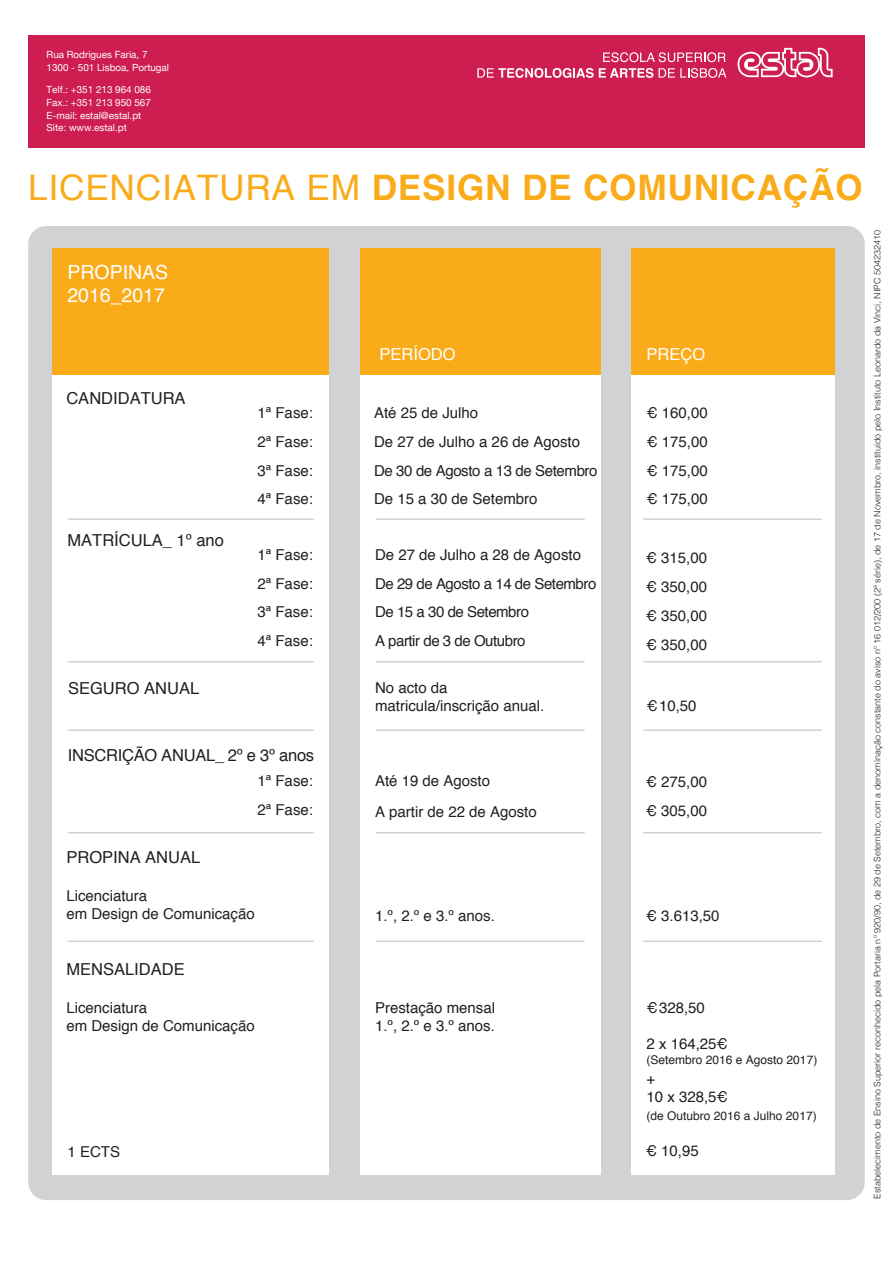
<style>
.page{position:relative;width:893px;height:1263px;background:#fff}
.page>*{position:absolute;margin:0;border:0;box-sizing:border-box;transform-origin:0 0}
.t1{font:700 35.25px "Helvetica";letter-spacing:.02em;color:#faab1a}
.t2{font:19.5px/23.4px "Helvetica";color:#fff}
.t3{font:16.5px "Helvetica";color:#231f20}
.t4{font:16.5px "Helvetica";color:#fff}
.t5{font:15px/28.8px "Helvetica";color:#231f20}
.t6{font:15px/28.8px "Helvetica";letter-spacing:-.03em;color:#231f20}
.t7{font:15px "Helvetica";letter-spacing:-.025em;color:#231f20}
.t8{font:12px "Helvetica";color:#231f20}
.t9{font:9.9px/12.6px "Helvetica Neue";color:#fff}
.t10{font:300 9px "Helvetica";color:#231f20}
.s1{font-weight:400}
</style>
<div class="page">
<div style="left:28px;top:226px;width:837px;height:974px;background:#d1d2d4;border-radius:18px"></div>
<div style="left:53px;top:248px;width:276px;height:128px;background:#faab1a"></div>
<div style="left:361px;top:248px;width:240px;height:128px;background:#faab1a"></div>
<div style="left:631px;top:248px;width:204px;height:128px;background:#faab1a"></div>
<div style="left:53px;top:376px;width:276px;height:799px;background:#fff"></div>
<div style="left:361px;top:376px;width:240px;height:799px;background:#fff"></div>
<div style="left:631px;top:376px;width:204px;height:799px;background:#fff"></div>
<hr style="left:68px;top:518px;width:246px;height:2px;background:#d1d2d4">
<hr style="left:376px;top:518px;width:209px;height:2px;background:#d1d2d4">
<hr style="left:376px;top:661px;width:209px;height:1px;background:#d1d2d4">
<hr style="left:643px;top:518px;width:179px;height:2px;background:#d1d2d4">
<hr style="left:643px;top:661px;width:179px;height:1px;background:#d1d2d4">
<hr style="left:643px;top:729px;width:179px;height:2px;background:#d1d2d4">
<hr style="left:68px;top:661px;width:246px;height:1px;background:#d1d2d4">
<hr style="left:376px;top:832px;width:209px;height:1px;background:#d1d2d4">
<hr style="left:643px;top:832px;width:179px;height:1px;background:#d1d2d4">
<hr style="left:643px;top:940px;width:179px;height:2px;background:#d1d2d4">
<hr style="left:376px;top:940px;width:209px;height:2px;background:#d1d2d4">
<hr style="left:376px;top:729px;width:209px;height:2px;background:#d1d2d4">
<hr style="left:68px;top:729px;width:246px;height:2px;background:#d1d2d4">
<hr style="left:68px;top:832px;width:246px;height:1px;background:#d1d2d4">
<hr style="left:68px;top:940px;width:246px;height:2px;background:#d1d2d4">
<div style="left:28px;top:35px;width:837px;height:113px;background:#ce1d50"></div>
<svg style="left:737px;top:48px;width:96px;height:29px"></svg>
<svg style="left:603px;top:52px;width:123px;height:10px"></svg>
<svg style="left:477px;top:68px;width:176px;height:10px"></svg>
<svg style="left:659px;top:68px;width:67px;height:10px"></svg>
<p class="t9" style="left:47px;top:49px;width:124px">Rua Rodrigues Faria, 7<br>1300 - 501 Lisboa, Portugal</p>
<p class="t9" style="left:47px;top:84px;width:106px">Telf.: +351 213 964 086<br>Fax.: +351 213 950 567<br>E-mail: estal@estal.pt<br>Site: www.estal.pt</p>
<h1 class="t1" style="left:28px;top:159px;width:836px"><span class="s1">LICENCIATURA EM</span> DESIGN DE COMUNICAÇÃO</h1>
<h2 class="t2" style="left:67px;top:261px;width:102px">PROPINAS<br>2016_2017</h2>
<p class="t3" style="left:66px;top:385px;width:121px">CANDIDATURA</p>
<p class="t3" style="left:68px;top:528px;width:158px">MATRÍCULA_ 1º ano</p>
<p class="t3" style="left:68px;top:675px;width:133px">SEGURO ANUAL</p>
<p class="t5" style="left:257px;top:399px;width:57px">1ª Fase:<br>2ª Fase:</p>
<p class="t4" style="left:379px;top:341px;width:78px">PERÍODO</p>
<p class="t4" style="left:646px;top:341px;width:60px">PREÇO</p>
<p class="t5" style="left:374px;top:399px;width:207px">Até 25 de Julho<br>De 27 de Julho a 26 de Agosto</p>
<p class="t5" style="left:646px;top:399px;width:63px">€ 160,00 € 175,00</p>
<p class="t5" style="left:257px;top:456px;width:57px">3ª Fase:</p>
<p class="t7" style="left:374px;top:459px;width:225px">De 30 de Agosto a 13 de Setembro</p>
<p class="t5" style="left:646px;top:456px;width:63px">€ 175,00</p>
<p class="t5" style="left:257px;top:485px;width:57px">4ª Fase:</p>
<p class="t5" style="left:374px;top:485px;width:165px">De 15 a 30 de Setembro</p>
<p class="t5" style="left:646px;top:485px;width:63px">€ 175,00</p>
<p class="t5" style="left:257px;top:541px;width:57px">1ª Fase:<br>2ª Fase:</p>
<p class="t6" style="left:375px;top:541px;width:223px">De 27 de Julho a 28 de Agosto<br>De 29 de Agosto a 14 de Setembro</p>
<p class="t5" style="left:646px;top:544px;width:63px">€ 315,00 € 350,00</p>
<p class="t5" style="left:257px;top:598px;width:57px">3ª Fase:</p>
<p class="t6" style="left:375px;top:598px;width:156px">De 15 a 30 de Setembro</p>
<p class="t5" style="left:646px;top:602px;width:63px">€ 350,00</p>
<p class="t5" style="left:257px;top:627px;width:57px">4ª Fase:</p>
<p class="t6" style="left:375px;top:627px;width:152px">A partir de 3 de Outubro</p>
<p class="t5" style="left:646px;top:630px;width:63px">€ 350,00</p>
<p class="t5" style="left:375px;top:679px;width:171px;line-height:18px">No acto da matricula/inscrição anual.</p>
<p class="t5" style="left:646px;top:692px;width:52px">€ 10,50</p>
<p class="t3" style="left:68px;top:742px;width:248px">INSCRIÇÃO ANUAL_ 2º e 3º anos</p>
<p class="t5" style="left:257px;top:767px;width:57px">1ª Fase:<br>2ª Fase:</p>
<p class="t3" style="left:66px;top:844px;width:135px">PROPINA ANUAL</p>
<p class="t5" style="left:66px;top:887px;width:190px;line-height:18px">Licenciatura<br>em Design de Comunicação</p>
<p class="t3" style="left:66px;top:957px;width:120px">MENSALIDADE</p>
<p class="t5" style="left:66px;top:999px;width:190px;line-height:18px">Licenciatura<br>em Design de Comunicação</p>
<p class="t5" style="left:68px;top:1138px;width:54px">1 ECTS</p>
<p class="t5" style="left:375px;top:766px;width:163px;line-height:30.3px">Até 19 de Agosto<br>A partir de 22 de Agosto</p>
<p class="t5" style="left:375px;top:902px;width:121px">1.º, 2.º e 3.º anos.</p>
<p class="t5" style="left:375px;top:999px;width:122px;line-height:18px">Prestação mensal<br>1.º, 2.º e 3.º anos.</p>
<p class="t5" style="left:646px;top:767px;width:63px">€ 275,00 € 305,00</p>
<p class="t5" style="left:646px;top:902px;width:75px">€ 3.613,50</p>
<p class="t5" style="left:646px;top:994px;width:60px">€ 328,50</p>
<p class="t8" style="left:646px;top:1050px;width:172px">(Setembro 2016 e Agosto 2017)</p>
<p class="t5" style="left:646px;top:1065px;width:10px">+</p>
<p class="t8" style="left:646px;top:1107px;width:172px">(de Outubro 2016 a Julho 2017)</p>
<p class="t5" style="left:646px;top:1030px;width:83px">2 x 164,25€</p>
<p class="t5" style="left:646px;top:1083px;width:83px">10 x 328,5€</p>
<p class="t5" style="left:646px;top:1137px;width:54px">€ 10,95</p>
<p class="t10" style="left:869px;top:1198px;width:970px;rotate:-90deg">Estabelecimento de Ensino Superior reconhecido pela Portaria nº 920/90, de 29 de Setembro, com a denominação constante do aviso nº 16 012/200 (2ª série), de 17 de Novembro, instituido pelo Instituto Leonardo da Vinci, NIPC 504232410</p>
</div>
